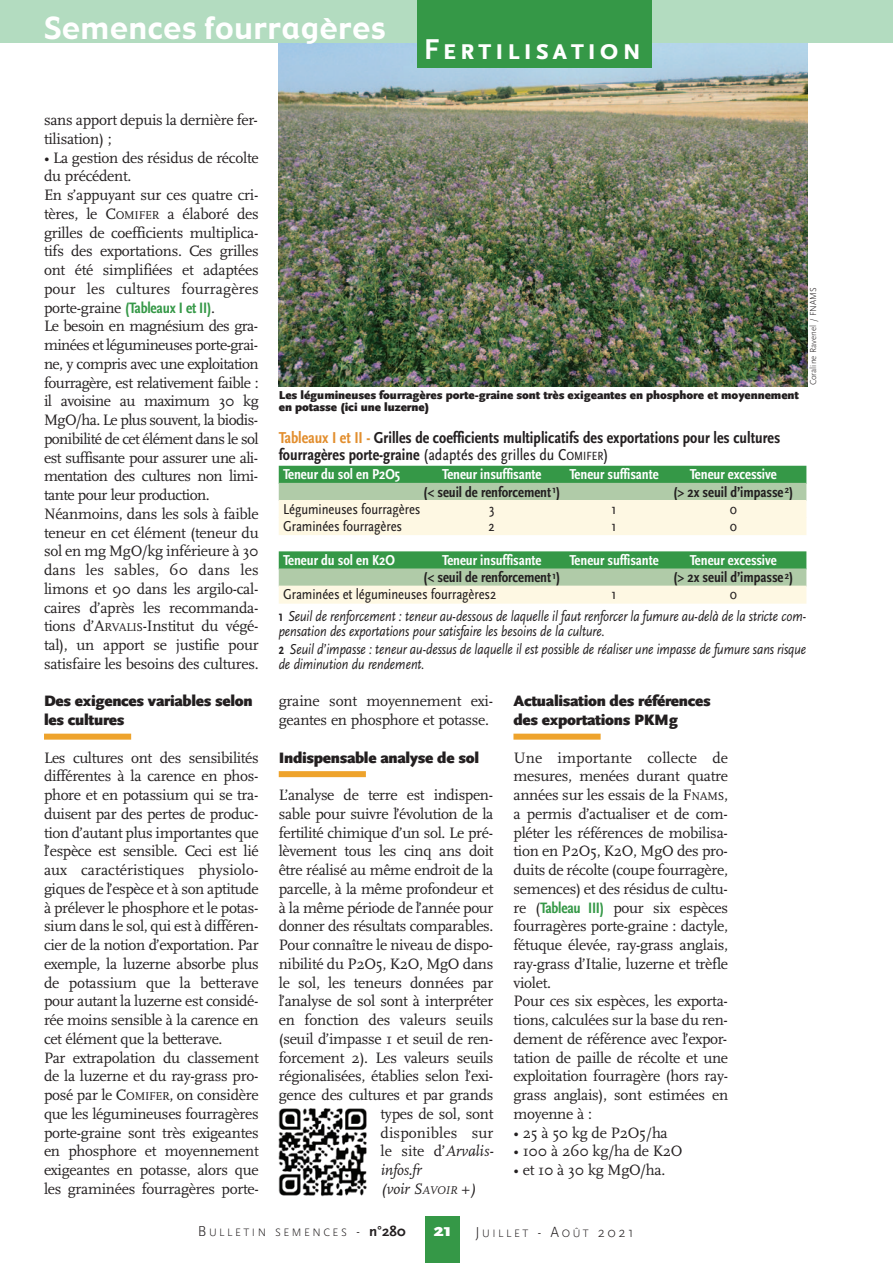
<style>
.page{position:relative;width:893px;height:1263px;background:#fff}
.page>*{position:absolute;margin:0;border:0;box-sizing:border-box;transform-origin:0 0}
.t1{font:30px "Gadget";letter-spacing:.03em;color:#fff}
.t2{font:700 30px "Scala Sans Caps";letter-spacing:.1em;color:#fff}
.t3{font:900 18px "Scala Sans";color:#fff}
.t4{font:700 condensed 16.5px/16.5px "Scala Sans";color:#231f20}
.t5{font:15.75px/18.8px "Scala";letter-spacing:-.02em;color:#231f20;text-align:justify}
.t6{font:900 15.75px/18.8px "Scala Sans";letter-spacing:-.02em;color:#231f20}
.t7{font:italic 15.75px "Scala";letter-spacing:-.015em;color:#231f20}
.t8{font:15.75px "Scala";letter-spacing:.005em;color:#231f20}
.t9{font:italic 15px/15px "Scala Sans";letter-spacing:-.005em;color:#231f20;scale:.85 1}
.t10{font:700 condensed 15px "Scala Sans";letter-spacing:-.005em;color:#fff}
.t11{font:700 condensed 15px "Scala Sans";letter-spacing:-.005em;color:#231f20}
.t12{font:15px "Scala Sans Regular Con";letter-spacing:-.005em;color:#231f20}
.t13{font:900 12px/12px "Scala Sans";letter-spacing:-.005em;color:#231f20}
.t14{font:300 11.25px "Scala Sans";letter-spacing:.22em;color:#231f20}
.t15{font:300 9px "Scala Sans";color:#231f20}
.s1{font-size:11.85px}
.s2{font-family:"Scala Sans";font-weight:700;font-stretch:condensed;color:#359847}
.s3{color:#e28e2e}
.s4{font-family:"Scala Sans Regular Con";font-weight:400;font-stretch:normal}
.s5{font-family:"Scala Sans Regular Con";font-weight:400;font-stretch:normal;font-size:12.3px}
.s6{font-weight:700;font-style:normal;font-stretch:condensed}
.s7{font-style:italic}
.s8{font-size:15px}
.s9{font-weight:700;font-size:15px}
</style>
<div class="page">
<img style="left:278px;top:43px;width:530px;height:344px">
<div style="left:0;top:0;width:893px;height:43px;background:#b3dcc0"></div>
<div style="left:417px;top:0;width:234px;height:68px;background:#359847"></div>
<div style="left:425px;top:1216px;width:34px;height:47px;background:#359847"></div>
<div style="left:44px;top:734px;width:87px;height:6px;background:#eea32c"></div>
<div style="left:513px;top:734px;width:88px;height:6px;background:#eea32c"></div>
<div style="left:279px;top:771px;width:87px;height:6px;background:#eea32c"></div>
<div style="left:279px;top:466px;width:527px;height:18px;background:#359847"></div>
<div style="left:279px;top:483px;width:527px;height:18px;background:#b0cba8"></div>
<div style="left:279px;top:500px;width:527px;height:18px;background:#fef8e3"></div>
<div style="left:279px;top:517px;width:527px;height:18px;background:#fef8e3"></div>
<div style="left:279px;top:551px;width:527px;height:18px;background:#359847"></div>
<div style="left:279px;top:568px;width:527px;height:18px;background:#b0cba8"></div>
<div style="left:279px;top:586px;width:527px;height:18px;background:#fef8e3"></div>
<img style="left:278px;top:1108px;width:89px;height:89px">
<p class="t1" style="left:44px;top:16px;width:343px">Semences fourragères</p>
<p class="t2" style="left:424px;top:32px;width:220px">Fertilisation</p>
<p class="t5" style="left:44px;top:112px;width:215px">sans apport depuis la dernière fer&shy;tilisation) ;</p>
<p class="t5" style="left:44px;top:149px;width:216px">• La gestion des résidus de récolte du précédent.</p>
<p class="t5" style="left:44px;top:187px;width:216px">En s’appuyant sur ces quatre cri&shy;tères, le C<span class="s1">OMIFER</span> a élaboré des grilles de coefficients multiplica&shy;tifs des exportations. Ces grilles ont été simplifiées et adaptées pour les cultures fourragères porte-graine <span class="s2">(Tableaux I et II)</span>.</p>
<p class="t5" style="left:44px;top:318px;width:216px">Le besoin en magnésium des gra&shy;minées et légumineuses porte-grai&shy;ne, y compris avec une exploitation fourragère, est relativement faible : il avoisine au maximum 30 kg MgO/ha. Le plus souvent, la biodis&shy;ponibilité de cet élément dans le sol est suffisante pour assurer une ali&shy;mentation des cultures non limi&shy;tante pour leur production.</p>
<p class="t5" style="left:44px;top:506px;width:216px">Néanmoins, dans les sols à faible teneur en cet élément (teneur du sol en mg MgO/kg inférieure à 30 dans les sables, 60 dans les limons et 90 dans les argilo-cal&shy;caires d’après les recommanda&shy;tions d’A<span class="s1">RVALIS</span>-Institut du végé&shy;tal), un apport se justifie pour satisfaire les besoins des cultures.</p>
<p class="t6" style="left:44px;top:693px;width:210px">Des exigences variables selon les cultures</p>
<p class="t5" style="left:44px;top:749px;width:216px">Les cultures ont des sensibilités différentes à la carence en phos&shy;phore et en potassium qui se tra&shy;duisent par des pertes de produc&shy;tion d’autant plus importantes que l’espèce est sensible. Ceci est lié aux caractéristiques physiolo&shy;giques de l’espèce et à son aptitude à prélever le phosphore et le potas&shy;sium dans le sol, qui est à différen&shy;cier de la notion d’exportation. Par exemple, la luzerne absorbe plus de potassium que la betterave pour autant la luzerne est considé&shy;rée moins sensible à la carence en cet élément que la betterave.</p>
<p class="t5" style="left:44px;top:1049px;width:216px">Par extrapolation du classement de la luzerne et du ray-grass pro&shy;posé par le C<span class="s1">OMIFER</span>, on considère que les légumineuses fourragères porte-graine sont très exigeantes en phosphore et moyennement exigeantes en potasse, alors que les graminées fourragères porte-</p>
<p class="t13" style="left:279px;top:390px;width:522px">Les légumineuses fourragères porte-graine sont très exigeantes en phosphore et moyennement en potasse (ici une luzerne)</p>
<p class="t15" style="left:810px;top:385px;width:99px;rotate:-90deg">Coraline Ravenel / FNAMS</p>
<p class="t4" style="left:279px;top:431px;width:503px"><span class="s3">Tableaux I et II -</span> Grilles de coefficients multiplicatifs des exportations pour les cultures fourragères porte-graine <span class="s4">(adaptés des grilles du C</span><span class="s5">OMIFER</span><span class="s4">)</span></p>
<p class="t10" style="left:283px;top:469px;width:119px">Teneur du sol en P2O5</p>
<p class="t10" style="left:442px;top:469px;width:101px">Teneur insuffisante</p>
<p class="t10" style="left:569px;top:469px;width:91px">Teneur suffisante</p>
<p class="t10" style="left:690px;top:469px;width:89px">Teneur excessive</p>
<p class="t11" style="left:423px;top:486px;width:138px">(&lt; seuil de renforcement<sup>1</sup>)</p>
<p class="t11" style="left:673px;top:486px;width:121px">(&gt; 2x seuil d’impasse <sup>2</sup>)</p>
<p class="t12" style="left:283px;top:503px;width:139px">Légumineuses fourragères</p>
<p class="t12" style="left:489px;top:503px;width:7px">3</p>
<p class="t12" style="left:611px;top:503px;width:6px">1</p>
<p class="t12" style="left:730px;top:503px;width:9px">0</p>
<p class="t12" style="left:283px;top:520px;width:121px">Graminées fourragères</p>
<p class="t12" style="left:489px;top:520px;width:8px">2</p>
<p class="t12" style="left:611px;top:520px;width:6px">1</p>
<p class="t12" style="left:730px;top:520px;width:9px">0</p>
<p class="t10" style="left:283px;top:554px;width:113px">Teneur du sol en K2O</p>
<p class="t10" style="left:442px;top:554px;width:101px">Teneur insuffisante</p>
<p class="t10" style="left:569px;top:554px;width:91px">Teneur suffisante</p>
<p class="t10" style="left:690px;top:554px;width:89px">Teneur excessive</p>
<p class="t11" style="left:423px;top:571px;width:138px">(&lt; seuil de renforcement<sup>1</sup>)</p>
<p class="t11" style="left:673px;top:571px;width:121px">(&gt; 2x seuil d’impasse <sup>2</sup>)</p>
<p class="t12" style="left:283px;top:588px;width:215px">Graminées et légumineuses fourragères2</p>
<p class="t12" style="left:611px;top:588px;width:6px">1</p>
<p class="t12" style="left:730px;top:588px;width:9px">0</p>
<p class="t9" style="left:279px;top:610px;width:622px"><span class="s6">1</span> Seuil de renforcement : teneur au-dessous de laquelle il faut renforcer la fumure au-delà de la stricte com&shy;pensation des exportations pour satisfaire les besoins de la culture.</p>
<p class="t9" style="left:279px;top:642px;width:622px"><span class="s6">2</span> Seuil d’impasse : teneur au-dessus de laquelle il est possible de réaliser une impasse de fumure sans risque de diminution du rendement.</p>
<p class="t5" style="left:279px;top:693px;width:216px">graine sont moyennement exi&shy;geantes en phosphore et potasse.</p>
<p class="t6" style="left:279px;top:749px;width:202px">Indispensable analyse de sol</p>
<p class="t5" style="left:279px;top:787px;width:216px">L’analyse de terre est indispen&shy;sable pour suivre l’évolution de la fertilité chimique d’un sol. Le pré&shy;lèvement tous les cinq ans doit être réalisé au même endroit de la parcelle, à la même profondeur et à la même période de l’année pour donner des résultats comparables.</p>
<p class="t5" style="left:279px;top:937px;width:216px">Pour connaître le niveau de dispo-</p>
<p class="t5" style="left:279px;top:956px;width:216px">nibilité du P2O5, K2O, MgO dans</p>
<p class="t5" style="left:279px;top:974px;width:216px">le sol, les teneurs données par</p>
<p class="t5" style="left:279px;top:993px;width:216px">l’analyse de sol sont à interpréter</p>
<p class="t5" style="left:279px;top:1012px;width:216px">en fonction des valeurs seuils</p>
<p class="t5" style="left:279px;top:1031px;width:216px">(seuil d’impasse 1 et seuil de ren-</p>
<p class="t5" style="left:279px;top:1049px;width:216px">forcement 2). Les valeurs seuils</p>
<p class="t5" style="left:279px;top:1068px;width:216px">régionalisées, établies selon l’exi-</p>
<p class="t5" style="left:279px;top:1087px;width:216px">gence des cultures et par grands</p>
<p class="t5" style="left:381px;top:1106px;width:114px">types de sol, sont</p>
<p class="t8" style="left:381px;top:1126px;width:114px">disponibles sur</p>
<p class="t5" style="left:381px;top:1143px;width:114px">le site d’<span class="s7">Arvalis-</span></p>
<p class="t7" style="left:381px;top:1163px;width:42px">infos.fr</p>
<p class="t7" style="left:381px;top:1182px;width:97px">(voir S<span class="s1">AVOIR</span> +)</p>
<p class="t6" style="left:513px;top:693px;width:199px">Actualisation des références des exportations PKMg</p>
<p class="t5" style="left:513px;top:749px;width:216px">Une importante collecte de mesures, menées durant quatre années sur les essais de la F<span class="s1">NAMS</span>, a permis d’actualiser et de com&shy;pléter les références de mobilisa&shy;tion en P2O5, K2O, MgO des pro&shy;duits de récolte (coupe fourragère, semences) et des résidus de cultu&shy;re (<span class="s2">Tableau III)</span> pour six espèces fourragères porte-graine : dactyle, fétuque élevée, ray-grass anglais, ray-grass d’Italie, luzerne et trèfle violet.</p>
<p class="t5" style="left:513px;top:993px;width:216px">Pour ces six espèces, les exporta&shy;tions, calculées sur la base du ren&shy;dement de référence avec l’expor&shy;tation de paille de récolte et une exploitation fourragère (hors ray&shy;grass anglais), sont estimées en moyenne à :</p>
<p class="t5" style="left:513px;top:1124px;width:156px">• 25 à 50 kg de P2O5/ha</p>
<p class="t5" style="left:513px;top:1143px;width:171px">• 100 à 260 kg/ha de K2O</p>
<p class="t5" style="left:513px;top:1162px;width:153px">• et 10 à 30 kg MgO/ha.</p>
<p class="t14" style="left:198px;top:1227px;width:209px"><span class="s8">B</span>ULLETIN SEMENCES <span class="s8">-</span> <span class="s9">n°280</span></p>
<p class="t3" style="left:434px;top:1223px;width:20px">21</p>
<p class="t14" style="left:475px;top:1229px;width:160px"><span class="s8">J</span>UILLET <span class="s8">- A</span>OÛT <span class="s8">2021</span></p>
</div>
